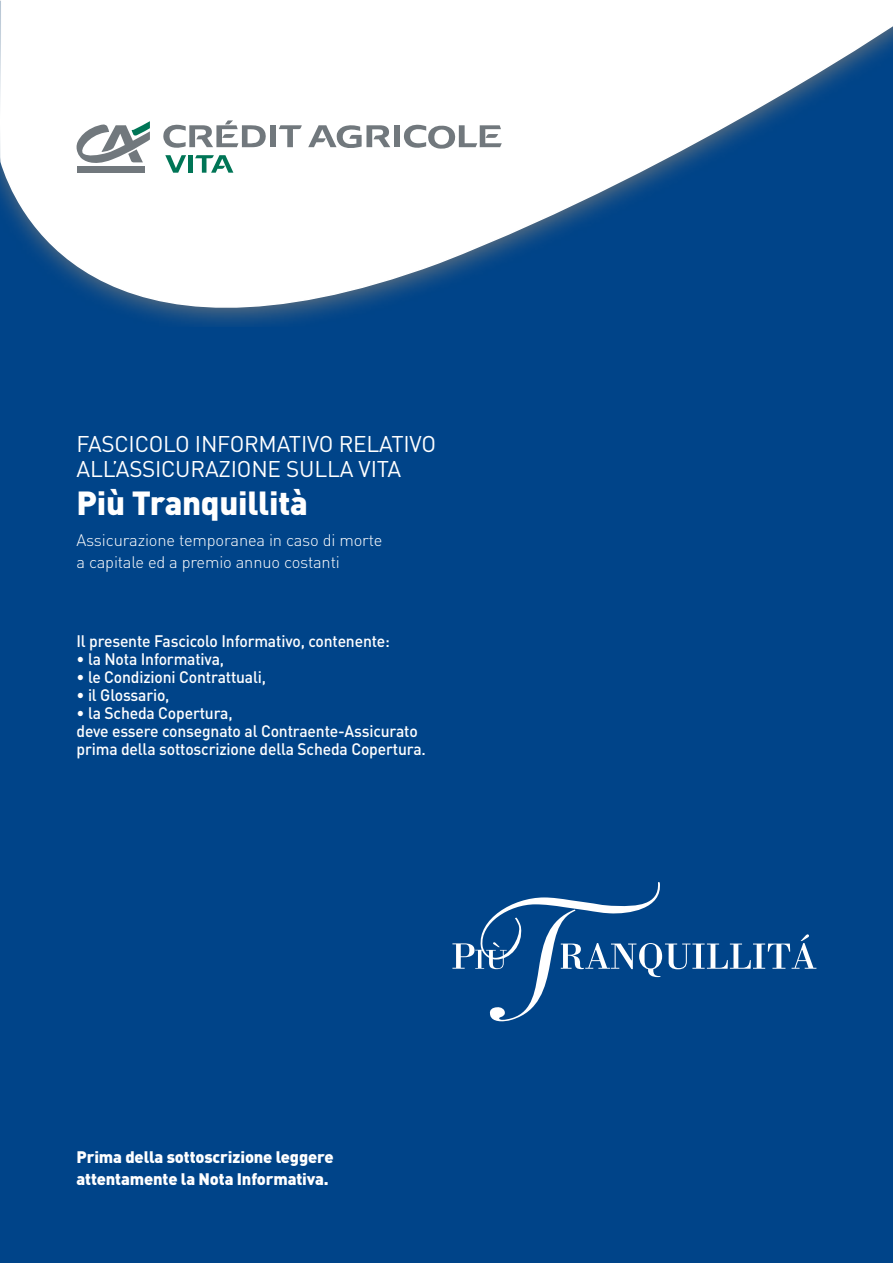
<style>
.page{position:relative;width:893px;height:1263px;background:#fff}
.page>*{position:absolute;margin:0;border:0;box-sizing:border-box;transform-origin:0 0}
.t1{font:900 33px "DIN";letter-spacing:-.01em;color:#fff}
.t2{font:22.5px/24px "DIN";letter-spacing:-.01em;color:#fff}
.t3{font:500 16.5px/18px "DIN";letter-spacing:-.01em;color:#fff;scale:.95 1}
.t4{font:300 16.5px/21.8px "DIN";letter-spacing:-.01em;color:#fff}
.t5{font:900 16.5px/21.8px "DIN";letter-spacing:-.01em;color:#fff}
</style>
<div class="page">
<div style="left:0;top:2px;width:893px;height:1261px;background:#004489"></div>
<svg style="left:0;top:0;width:893px;height:325px;fill:#fff"></svg>
<div style="left:77px;top:167px;width:68px;height:6px;background:#71787d"></div>
<svg style="left:74px;top:121px;width:76px;height:46px;background:#bbc2c3"></svg>
<svg style="left:165px;top:155px;width:21px;height:18px"></svg>
<hr style="left:189px;top:155px;width:4px;height:18px;background:#007556">
<svg style="left:195px;top:155px;width:38px;height:18px"></svg>
<svg style="left:163px;top:120px;width:103px;height:29px;background:#c7c9cb"></svg>
<div style="left:270px;top:125px;width:6px;height:22px;background:#71787d"></div>
<svg style="left:279px;top:125px;width:23px;height:22px"></svg>
<svg style="left:308px;top:125px;width:82px;height:25px;background:#c0c3c5"></svg>
<div style="left:394px;top:125px;width:6px;height:22px;background:#71787d"></div>
<svg style="left:404px;top:124px;width:98px;height:25px;background:#c4c6c9"></svg>
<svg style="left:452px;top:882px;width:364px;height:140px"></svg>
<h2 class="t2" style="left:77px;top:432px;width:361px">FASCICOLO INFORMATIVO RELATIVO<br>ALL’ASSICURAZIONE SULLA VITA</h2>
<h1 class="t1" style="left:77px;top:481px;width:233px">Più Tranquillità</h1>
<p class="t4" style="left:77px;top:529px;width:307px">Assicurazione temporanea in caso di morte a capitale ed a premio annuo costanti</p>
<p class="t3" style="left:77px;top:631px;width:331px">Il presente Fascicolo Informativo, contenente:</p>
<p class="t3" style="left:77px;top:649px;width:157px">• la Nota Informativa,</p>
<p class="t3" style="left:77px;top:667px;width:201px">• le Condizioni Contrattuali,</p>
<p class="t3" style="left:77px;top:685px;width:99px">• il Glossario,</p>
<p class="t3" style="left:77px;top:703px;width:369px">• la Scheda Copertura,<br>deve essere consegnato al Contraente-Assicurato prima della sottoscrizione della Scheda Copertura.</p>
<p class="t5" style="left:77px;top:1145px;width:259px">Prima della sottoscrizione leggere attentamente la Nota Informativa.</p>
</div>
